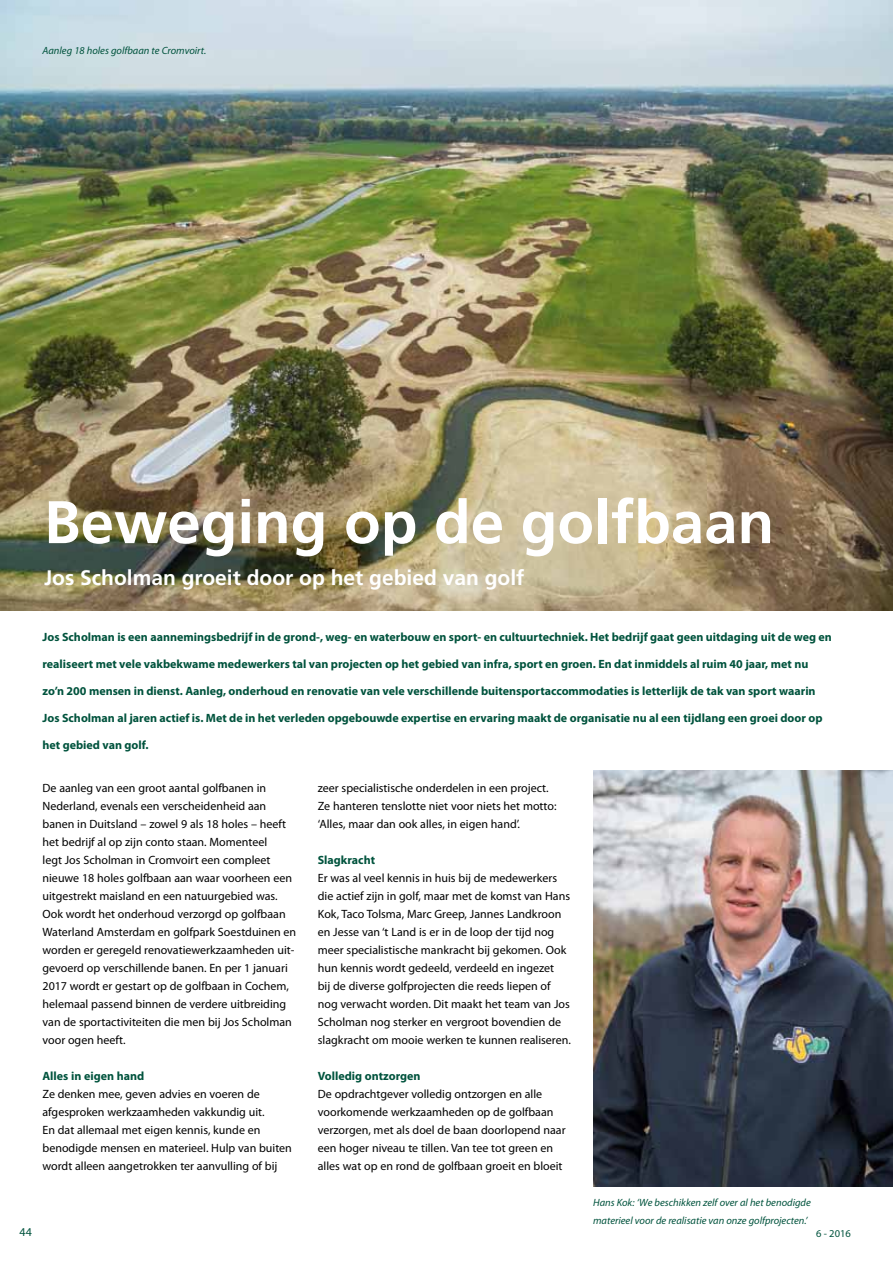
<style>
.page{position:relative;width:893px;height:1263px;background:#fff}
.page>*{position:absolute;margin:0;border:0;box-sizing:border-box;transform-origin:0 0}
.t1{font:700 60px "Frutiger";color:#fff}
.t2{font:700 21px "Frutiger";color:#fff}
.t3{font:12px/18px "Myriad Pro";color:#000}
.t4{font:700 12px "Myriad Pro";color:#00533d}
.t5{font:12px "Myriad Pro";color:#00533d}
.t6{font:italic 10.5px/18px "Myriad Pro";color:#00533d}
.t7{font:10.5px "Myriad Pro";color:#00533d}
</style>
<div class="page">
<img style="left:0;top:0;width:893px;height:610px">
<img style="left:593px;top:771px;width:300px;height:415px">
<p class="t6" style="left:43px;top:41px;width:165px">Aanleg 18 holes golfbaan te Cromvoirt.</p>
<h1 class="t1" style="left:44px;top:487px;width:732px">Beweging op de golfbaan</h1>
<h2 class="t2" style="left:44px;top:566px;width:482px">Jos Scholman groeit door op het gebied van golf</h2>
<p class="t4" style="left:43px;top:629px;width:791px">Jos Scholman is een aannemingsbedrijf in de grond-, weg- en waterbouw en sport- en cultuurtechniek. Het bedrijf gaat geen uitdaging uit de weg en</p>
<p class="t4" style="left:43px;top:656px;width:767px">realiseert met vele vakbekwame medewerkers tal van projecten op het gebied van infra, sport en groen. En dat inmiddels al ruim 40 jaar, met nu</p>
<p class="t4" style="left:43px;top:683px;width:775px">zo’n 200 mensen in dienst. Aanleg, onderhoud en renovatie van vele verschillende buitensportaccommodaties is letterlijk de tak van sport waarin</p>
<p class="t4" style="left:43px;top:710px;width:781px">Jos Scholman al jaren actief is. Met de in het verleden opgebouwde expertise en ervaring maakt de organisatie nu al een tijdlang een groei door op</p>
<p class="t4" style="left:43px;top:737px;width:107px">het gebied van golf.</p>
<p class="t3" style="left:43px;top:779px;width:255px">De aanleg van een groot aantal golfbanen in Nederland, evenals een verscheidenheid aan banen in Duitsland – zowel 9 als 18 holes – heeft het bedrijf al op zijn conto staan. Momenteel<br>legt Jos Scholman in Cromvoirt een compleet nieuwe 18 holes golfbaan aan waar voorheen een uitgestrekt maisland en een natuurgebied was.<br>Ook wordt het onderhoud verzorgd op golfbaan Waterland Amsterdam en golfpark Soestduinen en worden er geregeld renovatiewerkzaamheden uit&shy;gevoerd op verschillende banen. En per 1 januari 2017 wordt er gestart op de golfbaan in Cochem, helemaal passend binnen de verdere uitbreiding van de sportactiviteiten die men bij Jos Scholman voor ogen heeft.</p>
<p class="t4" style="left:43px;top:1068px;width:103px">Alles in eigen hand</p>
<p class="t3" style="left:43px;top:1085px;width:251px">Ze denken mee, geven advies en voeren de afgesproken werkzaamheden vakkundig uit.<br>En dat allemaal met eigen kennis, kunde en benodigde mensen en materieel. Hulp van buiten wordt alleen aangetrokken ter aanvulling of bij</p>
<p class="t3" style="left:318px;top:779px;width:240px">zeer specialistische onderdelen in een project.<br>Ze hanteren tenslotte niet voor niets het motto: ‘Alles, maar dan ook alles, in eigen hand’.</p>
<p class="t4" style="left:318px;top:852px;width:59px">Slagkracht</p>
<p class="t3" style="left:318px;top:869px;width:255px">Er was al veel kennis in huis bij de medewerkers die actief zijn in golf, maar met de komst van Hans Kok, Taco Tolsma, Marc Greep, Jannes Landkroon en Jesse van ‘t Land is er in de loop der tijd nog meer specialistische mankracht bij gekomen. Ook hun kennis wordt gedeeld, verdeeld en ingezet<br>bij de diverse golfprojecten die reeds liepen of nog verwacht worden. Dit maakt het team van Jos Scholman nog sterker en vergroot bovendien de slagkracht om mooie werken te kunnen realiseren.</p>
<p class="t4" style="left:318px;top:1068px;width:104px">Volledig ontzorgen</p>
<p class="t3" style="left:318px;top:1085px;width:249px">De opdrachtgever volledig ontzorgen en alle voorkomende werkzaamheden op de golfbaan verzorgen, met als doel de baan doorlopend naar een hoger niveau te tillen. Van tee tot green en alles wat op en rond de golfbaan groeit en bloeit</p>
<p class="t6" style="left:593px;top:1193px;width:219px">Hans Kok: ‘We beschikken zelf over al het benodigde materieel voor de realisatie van onze golfprojecten.’</p>
<p class="t5" style="left:20px;top:1224px;width:14px">44</p>
<p class="t7" style="left:816px;top:1227px;width:36px">6 - 2016</p>
</div>
